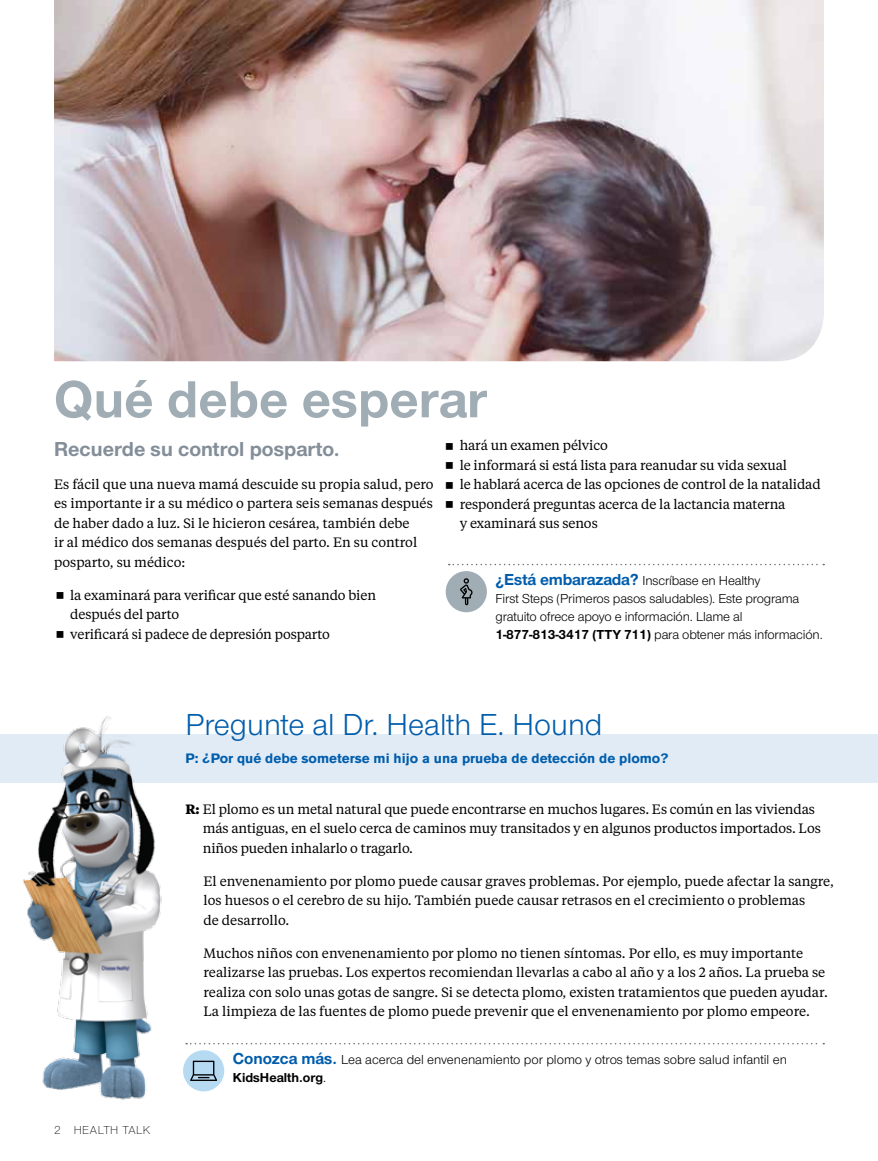
<style>
.page{position:relative;width:878px;height:1161px;background:#fff}
.page>*{position:absolute;margin:0;border:0;box-sizing:border-box;transform-origin:0 0}
.t1{font:700 54px "UHC Sans";color:#a1adb5}
.t2{font:31.5px "UHC Sans";color:#005dac}
.t3{font:700 21px "UHC Sans";color:#838e98}
.t4{font:13.5px/19.5px "UHC Serif Text";color:#000}
.t5{font:13.5px/18px "UHC Sans";letter-spacing:-.01em;color:#000}
.t6{font:700 13.5px "Akzidenz Grotesk BE";color:#005dac}
.t7{font:300 12px "UHC Sans";letter-spacing:.04em;color:#000}
.s1{font-weight:700;font-size:16.5px;color:#005dac}
.s2{font-weight:700}
</style>
<div class="page">
<div style="left:0;top:734px;width:878px;height:49px;background:#e1ebf5"></div>
<img style="left:23px;top:716px;width:189px;height:384px">
<img style="left:54px;top:0;width:770px;height:361px">
<svg style="left:448px;top:564px;width:376px;height:1px"></svg>
<div style="left:445px;top:571px;width:42px;height:41px;background:#a1adb5;border-radius:50%"></div>
<svg style="left:460px;top:578px;width:12px;height:27px"></svg>
<svg style="left:186px;top:1043px;width:638px;height:1px"></svg>
<div style="left:183px;top:1050px;width:41px;height:41px;background:#b7daf3;border-radius:50%"></div>
<svg style="left:190px;top:1061px;width:27px;height:20px"></svg>
<h1 class="t1" style="left:54px;top:363px;width:434px">Qué debe esperar</h1>
<h3 class="t3" style="left:54px;top:435px;width:287px">Recuerde su control posparto.</h3>
<p class="t4" style="left:54px;top:474px;width:381px">Es fácil que una nueva mamá descuide su propia salud, pero es importante ir a su médico o partera seis semanas después de haber dado a luz. Si le hicieron cesárea, también debe<br>ir al médico dos semanas después del parto. En su control posparto, su médico:</p>
<p class="t4" style="left:70px;top:585px;width:307px">la examinará para verificar que esté sanando bien después del parto<br>verificará si padece de depresión posparto</p>
<p class="t4" style="left:459px;top:435px;width:362px">hará un examen pélvico<br>le informará si está lista para reanudar su vida sexual<br>le hablará acerca de las opciones de control de la natalidad responderá preguntas acerca de la lactancia materna<br>y examinará sus senos</p>
<p class="t5" style="left:495px;top:571px;width:329px"><span class="s1">¿Está embarazada?</span> Inscríbase en Healthy<br>First Steps (Primeros pasos saludables). Este programa gratuito ofrece apoyo e información. Llame al <span class="s2">1-877-813-3417 (TTY 711)</span> para obtener más información.</p>
<h2 class="t2" style="left:185px;top:704px;width:418px">Pregunte al Dr. Health E. Hound</h2>
<p class="t6" style="left:185px;top:751px;width:484px">P: ¿Por qué debe someterse mi hijo a una prueba de detección de plomo?</p>
<p class="t4" style="left:203px;top:798px;width:619px;text-indent:-17px"><span class="s2">R:</span> El plomo es un metal natural que puede encontrarse en muchos lugares. Es común en las viviendas más antiguas, en el suelo cerca de caminos muy transitados y en algunos productos importados. Los niños pueden inhalarlo o tragarlo.</p>
<p class="t4" style="left:203px;top:870px;width:632px">El envenenamiento por plomo puede causar graves problemas. Por ejemplo, puede afectar la sangre, los huesos o el cerebro de su hijo. También puede causar retrasos en el crecimiento o problemas<br>de desarrollo.</p>
<p class="t4" style="left:203px;top:942px;width:626px">Muchos niños con envenenamiento por plomo no tienen síntomas. Por ello, es muy importante realizarse las pruebas. Los expertos recomiendan llevarlas a cabo al año y a los 2 años. La prueba se realiza con solo unas gotas de sangre. Si se detecta plomo, existen tratamientos que pueden ayudar.<br>La limpieza de las fuentes de plomo puede prevenir que el envenenamiento por plomo empeore.</p>
<p class="t7" style="left:54px;top:1122px;width:98px">2 HEALTH TALK</p>
<p class="t5" style="left:233px;top:1050px;width:555px"><span class="s1">Conozca más.</span> Lea acerca del envenenamiento por plomo y otros temas sobre salud infantil en<br><span class="s2">KidsHealth.org</span>.</p>
</div>
